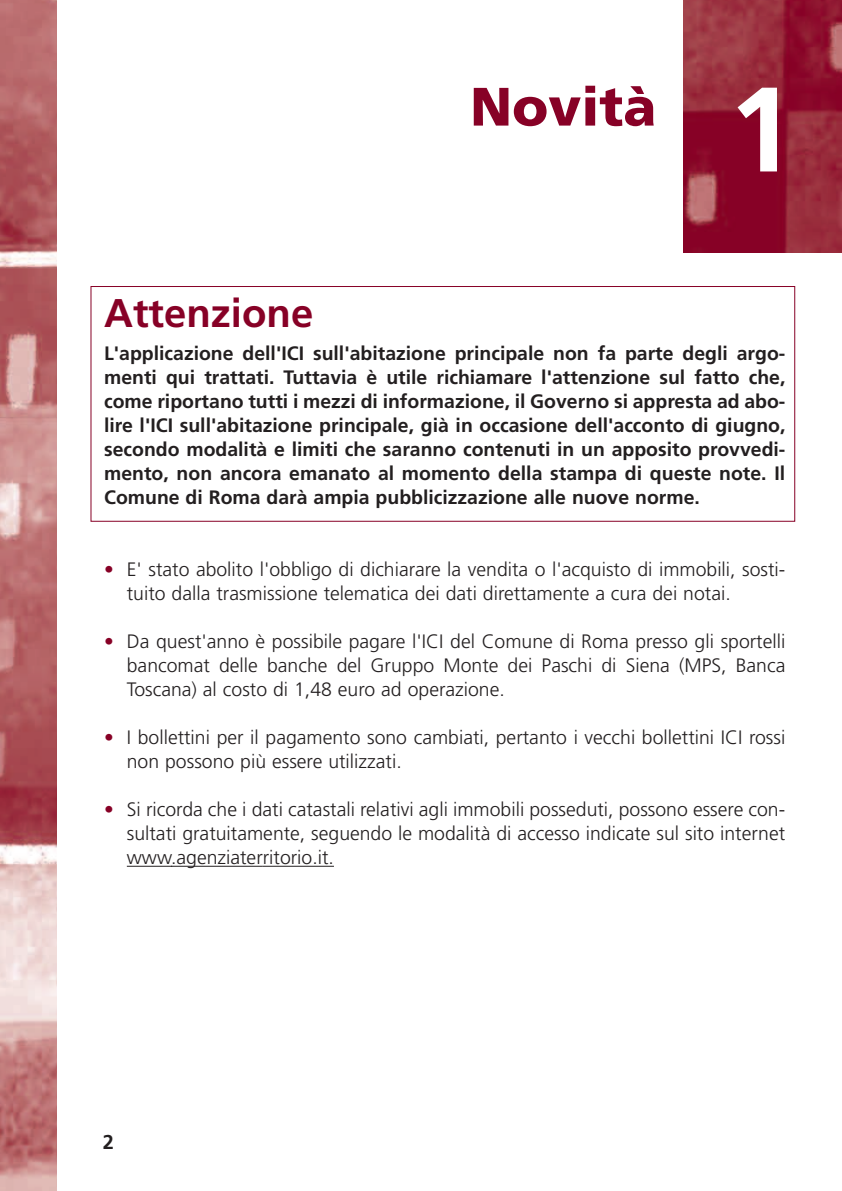
<style>
.page{position:relative;width:842px;height:1191px;background:#fff}
.page>*{position:absolute;margin:0;border:0;box-sizing:border-box;transform-origin:0 0}
.t1{font:700 120px "Frutiger";color:#fff}
.t2{font:900 54px "Frutiger";color:#870126}
.t3{font:700 40px "Frutiger";color:#870126}
.t4{font:700 20px "Frutiger";color:#231f20}
.t5{font:300 19.4px/24px "Frutiger";color:#231f20}
.t6{font:700 19.4px/24px "Frutiger";color:#231f20;text-align:justify}
.s1{color:#870126}
</style>
<div class="page">
<img style="left:0;top:0;width:57px;height:1191px">
<img style="left:683px;top:0;width:158px;height:253px">
<hr style="left:127px;top:865px;width:45px;height:1px;background:#231f20">
<hr style="left:171px;top:865px;width:92px;height:1px;background:#231f20">
<hr style="left:263px;top:865px;width:71px;height:1px;background:#231f20">
<div style="left:90px;top:286px;width:704px;height:236px;border:1px solid #870126"></div>
<h2 class="t2" style="left:470px;top:85px;width:188px">Novità</h2>
<h1 class="t1" style="left:727px;top:81px;width:68px">1</h1>
<h3 class="t3" style="left:104px;top:296px;width:210px">Attenzione</h3>
<p class="t6" style="left:104px;top:343px;width:682px">L'applicazione dell'ICI sull'abitazione principale non fa parte degli argo&shy;menti qui trattati. Tuttavia è utile richiamare l'attenzione sul fatto che, come riportano tutti i mezzi di informazione, il Governo si appresta ad abo&shy;lire l'ICI sull'abitazione principale, già in occasione dell'acconto di giugno, secondo modalità e limiti che saranno contenuti in un apposito provvedi&shy;mento, non ancora emanato al momento della stampa di queste note. Il Comune di Roma darà ampia pubblicizzazione alle nuove norme.</p>
<p class="t5" style="left:127px;top:559px;width:659px;text-indent:-23px"><span class="s1">•</span> E' stato abolito l'obbligo di dichiarare la vendita o l'acquisto di immobili, sosti&shy;tuito dalla trasmissione telematica dei dati direttamente a cura dei notai.</p>
<p class="t5" style="left:127px;top:631px;width:659px;text-align:justify;text-indent:-23px"><span class="s1">•</span> Da quest'anno è possibile pagare l'ICI del Comune di Roma presso gli sportelli bancomat delle banche del Gruppo Monte dei Paschi di Siena (MPS, Banca Toscana) al costo di 1,48 euro ad operazione.</p>
<p class="t5" style="left:127px;top:727px;width:659px;text-indent:-23px"><span class="s1">•</span> I bollettini per il pagamento sono cambiati, pertanto i vecchi bollettini ICI rossi non possono più essere utilizzati.</p>
<p class="t5" style="left:127px;top:799px;width:659px;text-align:justify;text-indent:-23px"><span class="s1">•</span> Si ricorda che i dati catastali relativi agli immobili posseduti, possono essere con&shy;sultati gratuitamente, seguendo le modalità di accesso indicate sul sito internet www.agenziaterritorio.it.</p>
<p class="t4" style="left:103px;top:1134px;width:13px">2</p>
</div>
